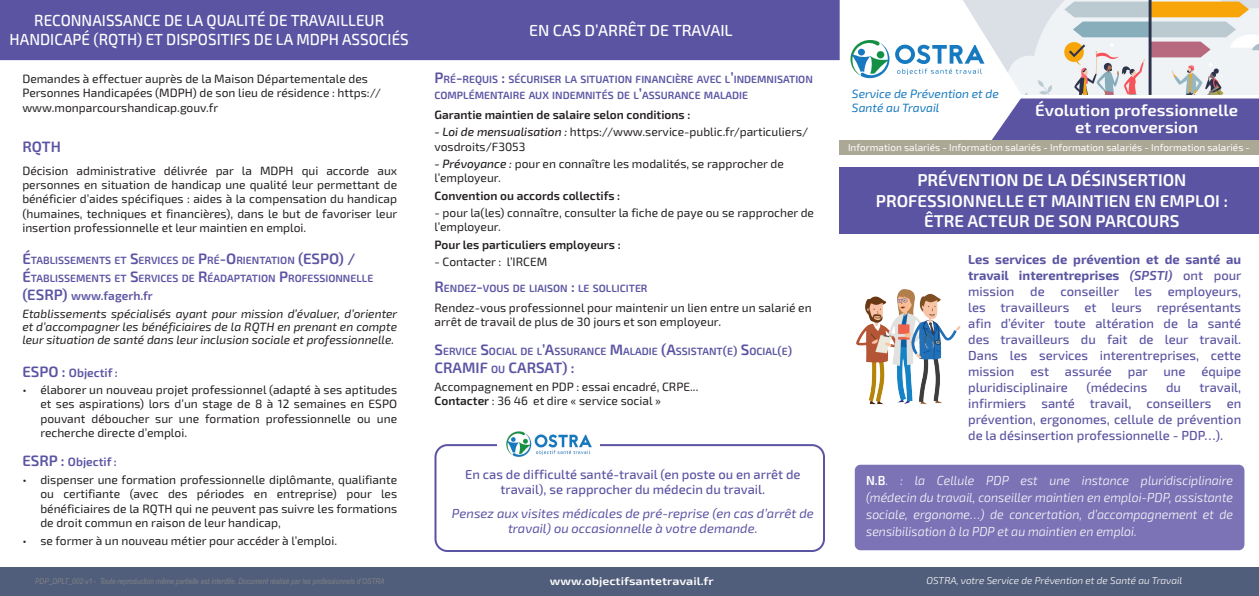
<style>
.page{position:relative;width:1259px;height:596px;background:#fff}
.page>*{position:absolute;margin:0;border:0;box-sizing:border-box;transform-origin:0 0}
.t1{font:600 17px/20.4px "Exo 2";color:#fff;text-align:center}
.t2{font:600 16.2px/16.9px "Exo 2";color:#fff;text-align:center;scale:1.05 1}
.t3{font:500 16px/19.2px "Exo 2";color:#fff;text-align:center;scale:.95 1}
.t4{font:500 16px "Exo 2";color:#fff}
.t5{font:600 15px "Exo 2";color:#5b54a3}
.t6{font:500 13px/16px "Exo 2";color:#5b54a3;text-align:justify}
.t7{font:italic 300 13px/17px "Exo 2";color:#fff;text-align:justify;scale:.95 1}
.t8{font:italic 13px/15px "Exo 2";color:#5b54a3;text-align:center}
.t9{font:12px/14.4px "Exo 2";color:#231f20}
.t10{font:italic 12px/13px "Exo 2";color:#231f20;text-align:justify}
.t11{font:600 12px "Exo 2";color:#231f20}
.t12{font:600 12px "Exo 2";color:#5b54a3}
.t13{font:italic 12px/14px "Exo 2";color:#1779bf}
.t14{font:600 11px "Exo 2";color:#fff;scale:1.15 1}
.t15{font:600 10.5px/18px "Exo 2";color:#5b54a3}
.t16{font:10px "Exo 2";color:#fff}
.t17{font:italic 300 10px "Exo 2";color:#fff}
.t18{font:italic 8px "Arial Narrow";color:#808285}
.s1{font-size:15px}
.s2{font-weight:500;font-style:italic}
.s3{font-size:12px}
.s4{font-size:10.5px}
.s5{font-weight:600}
.s6{font-weight:700}
.s7{font-weight:600;font-style:italic}
.s8{font-weight:600;font-style:normal}
</style>
<div class="page">
<img style="left:1089px;top:0;width:169px;height:95px">
<div style="left:839px;top:98px;width:419px;height:54px;background:#5b54a3"></div>
<svg style="left:620px;top:0;width:469px;height:155px"></svg>
<svg style="left:850px;top:40px;width:39px;height:38px"></svg>
<div style="left:857px;top:49px;width:7px;height:6px;background:#1779bf;border-radius:50%"></div>
<svg style="left:895px;top:45px;width:89px;height:30px"></svg>
<div style="left:839px;top:167px;width:419px;height:67px;background:#5b54a3"></div>
<div style="left:832px;top:567px;width:426px;height:28px;background:#515e7b"></div>
<div style="left:839px;top:140px;width:419px;height:14px;background:#aca896"></div>
<img style="left:856px;top:289px;width:105px;height:116px">
<div style="left:854px;top:464px;width:390px;height:86px;background:#7b73b5;border-radius:6px"></div>
<div style="left:0;top:567px;width:423px;height:28px;background:#515e7b"></div>
<div style="left:413px;top:567px;width:430px;height:28px;background:#515e7b"></div>
<div style="left:419px;top:0;width:420px;height:60px;background:#5b54a3"></div>
<div style="left:0;top:0;width:418px;height:60px;background:#5b54a3"></div>
<div style="left:434px;top:444px;width:390px;height:107px;border:2px solid #5b54a3;border-radius:12px"></div>
<div style="left:497px;top:431px;width:103px;height:25px;background:#fff"></div>
<img style="left:506px;top:431px;width:85px;height:25px">
<p class="t3" style="left:10px;top:11px;width:421px">RECONNAISSANCE DE LA QUALITÉ DE TRAVAILLEUR<br>HANDICAPÉ (RQTH) ET DISPOSITIFS DE LA MDPH ASSOCIÉS</p>
<p class="t4" style="left:529px;top:21px;width:205px">EN CAS D’ARRÊT DE TRAVAIL</p>
<p class="t9" style="left:22px;top:72px;width:360px">Demandes à effectuer auprès de la Maison Départementale des<br>Personnes Handicapées (MDPH) de son lieu de résidence : https:// www.monparcourshandicap.gouv.fr</p>
<p class="t5" style="left:22px;top:137px;width:40px">RQTH</p>
<p class="t9" style="left:22px;top:163px;width:376px;text-align:justify">Décision administrative délivrée par la MDPH qui accorde aux personnes en situation de handicap une qualité leur permettant de bénéficier d’aides spécifiques : aides à la compensation du handicap (humaines, techniques et financières), dans le but de favoriser leur insertion professionnelle et leur maintien en emploi.</p>
<p class="t15" style="left:22px;top:251px;width:352px"><span class="s1">É</span>TABLISSEMENTS ET <span class="s1">S</span>ERVICES DE <span class="s1">P</span>RÉ<span class="s1">-O</span>RIENTATION <span class="s1">(ESPO)</span> <span class="s1">/<br></span><span class="s1">É</span>TABLISSEMENTS ET <span class="s1">S</span>ERVICES DE <span class="s1">R</span>ÉADAPTATION <span class="s1">P</span>ROFESSIONNELLE</p>
<p class="t12" style="left:22px;top:288px;width:132px"><span class="s1">(ESRP)</span> www.fagerh.fr</p>
<p class="t10" style="left:22px;top:307px;width:376px">Etablissements spécialisés ayant pour mission d’évaluer, d’orienter et d’accompagner les bénéficiaires de la RQTH en prenant en compte leur situation de santé dans leur inclusion sociale et professionnelle.</p>
<p class="t12" style="left:22px;top:365px;width:97px"><span class="s1">ESPO :</span> Objectif :</p>
<p class="t9" style="left:40px;top:382px;width:358px;text-align:justify;text-indent:-18px">• élaborer un nouveau projet professionnel (adapté à ses aptitudes et ses aspirations) lors d’un stage de 8 à 12 semaines en ESPO pouvant déboucher sur une formation professionnelle ou une recherche directe d’emploi.</p>
<p class="t12" style="left:22px;top:455px;width:96px"><span class="s1">ESRP :</span> Objectif :</p>
<p class="t9" style="left:40px;top:472px;width:358px;text-align:justify;text-indent:-18px">• dispenser une formation professionnelle diplômante, qualifiante ou certifiante (avec des périodes en entreprise) pour les bénéficiaires de la RQTH qui ne peuvent pas suivre les formations de droit commun en raison de leur handicap,</p>
<p class="t9" style="left:22px;top:533px;width:316px">• se former à un nouveau métier pour accéder à l’emploi.</p>
<p class="t15" style="left:434px;top:71px;width:380px;line-height:16px"><span class="s1">P</span>RÉ<span class="s1">-</span>REQUIS <span class="s1">:</span> SÉCURISER LA SITUATION FINANCIÈRE AVEC L<span class="s1">’</span>INDEMNISATION<br>COMPLÉMENTAIRE AUX INDEMNITÉS DE L<span class="s1">’</span>ASSURANCE MALADIE</p>
<p class="t11" style="left:434px;top:108px;width:257px">Garantie maintien de salaire selon conditions :</p>
<p class="t9" style="left:434px;top:125px;width:375px"><span class="s2">- Loi de mensualisation :</span> https://www.service-public.fr/particuliers/ vosdroits/F3053</p>
<p class="t9" style="left:434px;top:157px;width:351px"><span class="s2">- Prévoyance :</span> pour en connaître les modalités, se rapprocher de l’employeur.</p>
<p class="t11" style="left:434px;top:188px;width:187px">Convention ou accords collectifs :</p>
<p class="t9" style="left:434px;top:206px;width:381px">- pour la(les) connaître, consulter la fiche de paye ou se rapprocher de l’employeur.</p>
<p class="t11" style="left:434px;top:237px;width:188px">Pour les particuliers employeurs :</p>
<p class="t9" style="left:434px;top:254px;width:114px">- Contacter : l’IRCEM</p>
<p class="t15" style="left:434px;top:279px;width:213px"><span class="s1">R</span>ENDEZ<span class="s1">-</span>VOUS DE LIAISON <span class="s1">:</span> LE SOLLICITER</p>
<p class="t9" style="left:434px;top:301px;width:378px;line-height:14px">Rendez-vous professionnel pour maintenir un lien entre un salarié en arrêt de travail de plus de 30 jours et son employeur.</p>
<p class="t15" style="left:434px;top:342px;width:359px"><span class="s1">S</span>ERVICE <span class="s1">S</span>OCIAL DE L<span class="s1">’A</span>SSURANCE <span class="s1">M</span>ALADIE <span class="s1">(A</span>SSISTANT<span class="s3">(</span>E<span class="s3">)</span> <span class="s1">S</span>OCIAL<span class="s3">(</span>E<span class="s3">)</span></p>
<p class="t5" style="left:434px;top:359px;width:28px">CRAMIF</p>
<p class="t5" style="left:491px;top:359px;width:85px"><span class="s4">OU</span>CARSAT) :</p>
<p class="t9" style="left:434px;top:379px;width:265px">Accompagnement en PDP : essai encadré, CRPE...</p>
<p class="t9" style="left:434px;top:393px;width:228px"><span class="s5">Contacter</span> : 36 46 et dire « service social »</p>
<p class="t6" style="left:465px;top:467px;width:337px;line-height:15px;text-align:center">En cas de difficulté santé-travail (en poste ou en arrêt de travail), se rapprocher du médecin du travail.</p>
<p class="t8" style="left:452px;top:506px;width:363px">Pensez aux visites médicales de pré-reprise (en cas d’arrêt de travail) ou occasionnelle à votre demande.</p>
<p class="t13" style="left:851px;top:87px;width:148px">Service de Prévention et de<br>Santé au Travail</p>
<h2 class="t2" style="left:1035px;top:102px;width:195px">Évolution professionnelle et reconversion</h2>
<p class="t16" style="left:847px;top:142px;width:403px">Information salariés - Information salariés - Information salariés - Information salariés -</p>
<h1 class="t1" style="left:875px;top:170px;width:353px">PRÉVENTION DE LA DÉSINSERTION<br>PROFESSIONNELLE ET MAINTIEN EN EMPLOI :<br>ÊTRE ACTEUR DE SON PARCOURS</h1>
<p class="t6" style="left:968px;top:251px;width:275px"><span class="s6">Les services de prévention et de santé au travail interentreprises</span> <span class="s7">(SPSTI)</span> ont pour mission de conseiller les employeurs, les travailleurs et leurs représentants afin d’éviter toute altération de la santé des travailleurs du fait de leur travail.<br>Dans les services interentreprises, cette mission est assurée par une équipe pluridisciplinaire</p>
<p class="t6" style="left:1086px;top:379px;width:62px">(médecins</p>
<p class="t6" style="left:1165px;top:379px;width:16px">du</p>
<p class="t6" style="left:968px;top:379px;width:274px;text-indent:231px">travail, infirmiers santé travail, conseillers en prévention, ergonomes, cellule de prévention de la désinsertion professionnelle - PDP…).</p>
<p class="t7" style="left:866px;top:472px;width:388px"><span class="s8">N.B</span>. : la Cellule PDP est une instance pluridisciplinaire (médecin du travail, conseiller maintien en emploi-PDP, assistante sociale, ergonome…) de concertation, d’accompagnement et de sensibilisation à la PDP et au maintien en emploi.</p>
<p class="t18" style="left:35px;top:575px;width:351px">PDP_DPLT_002-v1 - Toute reproduction même partielle est interdite. Document réalisé par les professionnels d’OSTRA</p>
<p class="t14" style="left:550px;top:574px;width:144px">www.objectifsantetravail.fr</p>
<p class="t17" style="left:926px;top:574px;width:257px">OSTRA, votre Service de Prévention et de Santé au Travail</p>
</div>
